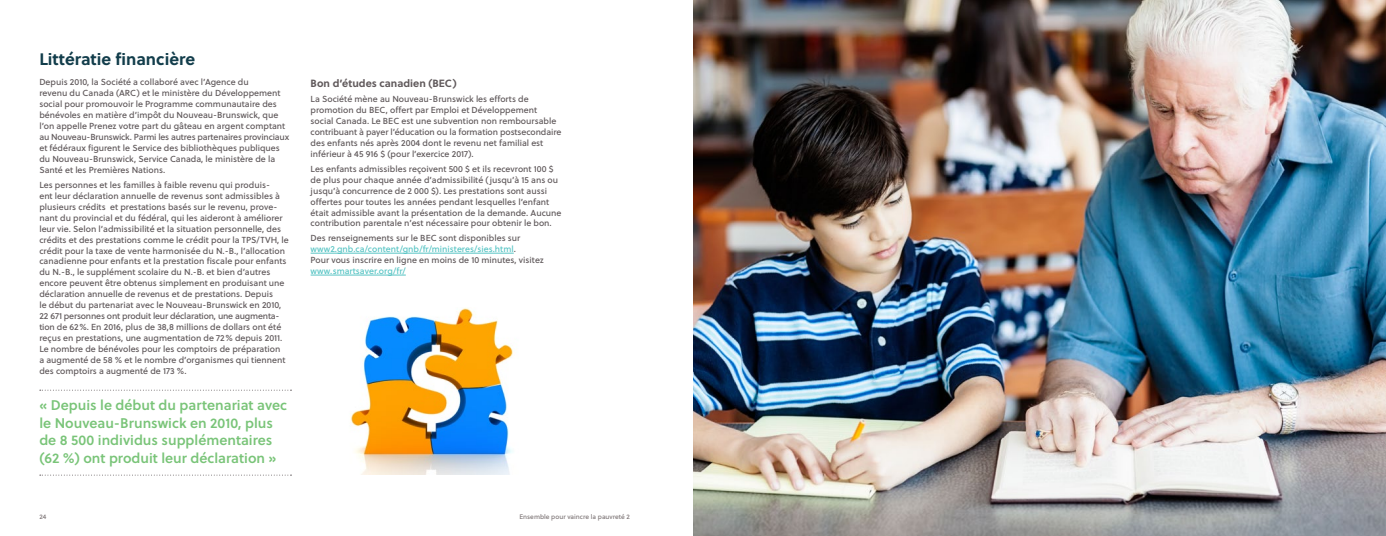
<style>
.page{position:relative;width:1386px;height:536px;background:#fff}
.page>*{position:absolute;margin:0;border:0;box-sizing:border-box;transform-origin:0 0}
.t1{font:700 16.62px "Soleil";color:#123d4b}
.t2{font:14px/17.5px "Soleil Sb";color:#79c478}
.t3{font:700 10.5px "Soleil";color:#60595b}
.t4{font:8.75px/10.9px "Soleil Bk";color:#60595b}
.t5{font:8.75px "Soleil Bk";color:#56c4c4}
.t6{font:6.56px "Soleil Bk";color:#7e7677}
.s1{color:#56c4c4}
</style>
<div class="page">
<img style="left:350px;top:308px;width:163px;height:166px">
<svg style="left:40px;top:389px;width:251px;height:1px"></svg>
<svg style="left:40px;top:474px;width:251px;height:1px"></svg>
<hr style="left:311px;top:253px;width:203px;height:1px;background:#56c4c4">
<hr style="left:311px;top:275px;width:95px;height:1px;background:#56c4c4">
<img style="left:693px;top:0;width:693px;height:536px">
<h1 class="t1" style="left:39px;top:46px;width:157px">Littératie financière</h1>
<p class="t4" style="left:39px;top:76px;width:251px">Depuis 2010, la Société a collaboré avec l’Agence du<br>revenu du Canada (ARC) et le ministère du Développement social pour promouvoir le Programme communautaire des bénévoles en matière d’impôt du Nouveau-Brunswick, que l’on appelle Prenez votre part du gâteau en argent comptant au Nouveau-Brunswick. Parmi les autres partenaires provinciaux et fédéraux figurent le Service des bibliothèques publiques du Nouveau-Brunswick, Service Canada, le ministère de la Santé et les Premières Nations.</p>
<p class="t4" style="left:39px;top:179px;width:251px">Les personnes et les familles à faible revenu qui produis-<br>ent leur déclaration annuelle de revenus sont admissibles à plusieurs crédits et prestations basés sur le revenu, prove&shy;nant du provincial et du fédéral, qui les aideront à améliorer leur vie. Selon l’admissibilité et la situation personnelle, des crédits et des prestations comme le crédit pour la TPS/TVH, le crédit pour la taxe de vente harmonisée du N.-B., l’allocation canadienne pour enfants et la prestation fiscale pour enfants du N.-B., le supplément scolaire du N.-B. et bien d’autres encore peuvent être obtenus simplement en produisant une déclaration annuelle de revenus et de prestations. Depuis<br>le début du partenariat avec le Nouveau-Brunswick en 2010, 22 671 personnes ont produit leur déclaration, une augmenta&shy;tion de 62%. En 2016, plus de 38,8 millions de dollars ont été reçus en prestations, une augmentation de 72% depuis 2011.<br>Le nombre de bénévoles pour les comptoirs de préparation<br>a augmenté de 58 % et le nombre d’organismes qui tiennent des comptoirs a augmenté de 173 %.</p>
<h2 class="t2" style="left:39px;top:396px;width:249px">« Depuis le début du partenariat avec le Nouveau-Brunswick en 2010, plus de 8 500 individus supplémentaires (62 %) ont produit leur déclaration »</h2>
<p class="t3" style="left:311px;top:75px;width:148px">Bon d’études canadien (BEC)</p>
<p class="t4" style="left:311px;top:93px;width:252px">La Société mène au Nouveau-Brunswick les efforts de promotion du BEC, offert par Emploi et Développement social Canada. Le BEC est une subvention non remboursable contribuant à payer l’éducation ou la formation postsecondaire des enfants nés après 2004 dont le revenu net familial est inférieur à 45 916 $ (pour l’exercice 2017).</p>
<p class="t4" style="left:311px;top:163px;width:252px">Les enfants admissibles reçoivent 500 $ et ils recevront 100 $ de plus pour chaque année d’admissibilité (jusqu’à 15 ans ou jusqu’à concurrence de 2 000 $). Les prestations sont aussi offertes pour toutes les années pendant lesquelles l’enfant était admissible avant la présentation de la demande. Aucune contribution parentale n’est nécessaire pour obtenir le bon.</p>
<p class="t4" style="left:311px;top:232px;width:235px">Des renseignements sur le BEC sont disponibles sur <span class="s1">www2.gnb.ca/content/gnb/fr/ministeres/sies.html</span>.<br>Pour vous inscrire en ligne en moins de 10 minutes, visitez</p>
<p class="t5" style="left:311px;top:264px;width:97px">www.smartsaver.org/fr/</p>
<p class="t6" style="left:39px;top:511px;width:8px">24</p>
<p class="t6" style="left:520px;top:511px;width:112px">Ensemble pour vaincre la pauvreté 2</p>
</div>
